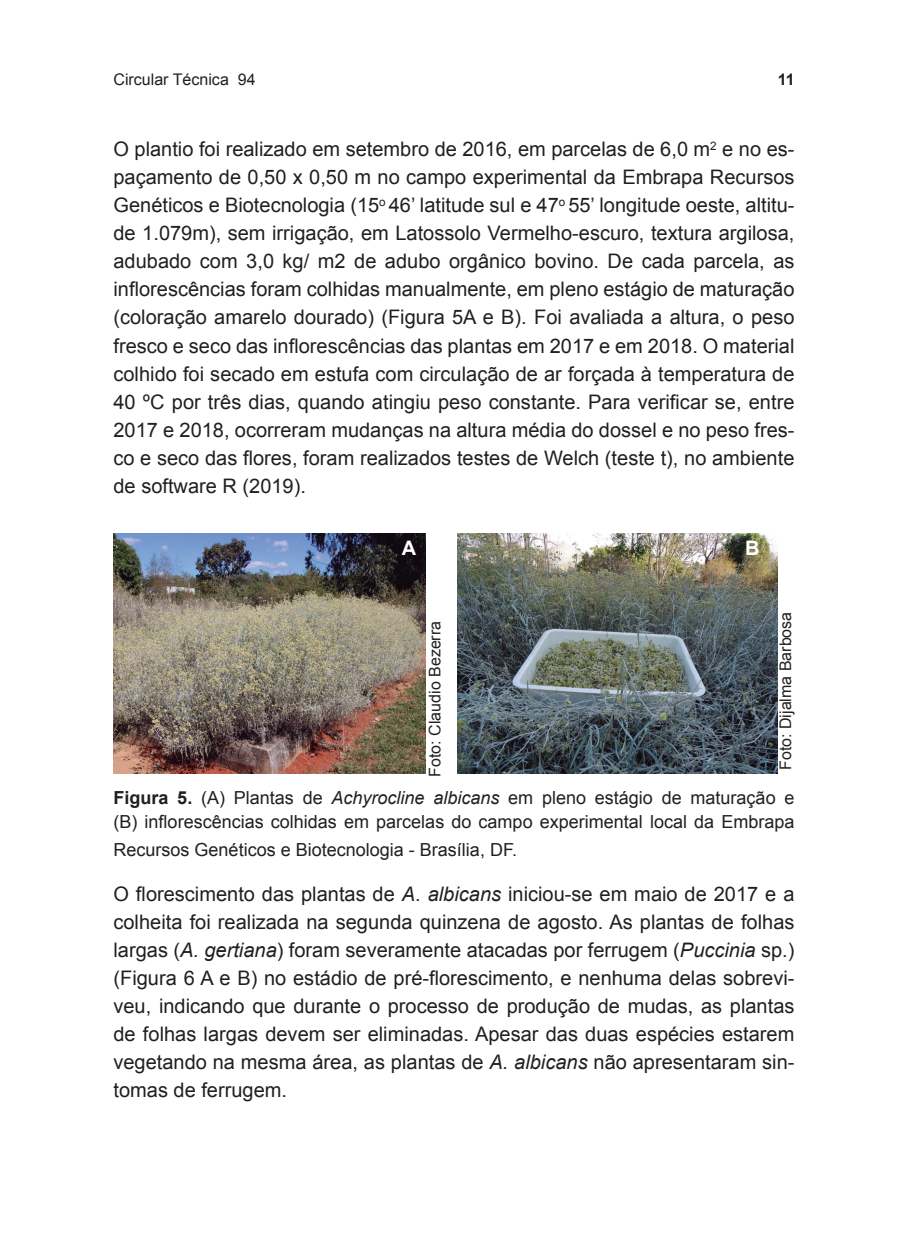
<style>
.page{position:relative;width:908px;height:1248px;background:#fff}
.page>*{position:absolute;margin:0;border:0;box-sizing:border-box;transform-origin:0 0}
.t1{font:20px/28px "Arial";color:#231f20;text-align:justify}
.t2{font:700 20px "Arial";color:#fff}
.t3{font:18px/24px "Arial";color:#231f20}
.t4{font:16px "Arial";color:#231f20}
.t5{font:700 16px "Arial";color:#231f20}
.s1{font-weight:700}
.s2{font-style:italic}
</style>
<div class="page">
<img style="left:114px;top:533px;width:311px;height:240px">
<img style="left:457px;top:533px;width:320px;height:240px">
<p class="t4" style="left:113px;top:69px;width:143px">Circular Técnica 94</p>
<p class="t5" style="left:777px;top:69px;width:18px">11</p>
<p class="t1" style="left:113px;top:135px;width:682px">O plantio foi realizado em setembro de 2016, em parcelas de 6,0 m<sup>2</sup> e no es&shy;paçamento de 0,50 x 0,50 m no campo experimental da Embrapa Recursos Genéticos e Biotecnologia (15<sup>o</sup> 46’ latitude sul e 47<sup>o</sup> 55’ longitude oeste, altitu&shy;de 1.079m), sem irrigação, em Latossolo Vermelho-escuro, textura argilosa, adubado com 3,0 kg/ m2 de adubo orgânico bovino. De cada parcela, as inflorescências foram colhidas manualmente, em pleno estágio de maturação (coloração amarelo dourado) (Figura 5A e B). Foi avaliada a altura, o peso fresco e seco das inflorescências das plantas em 2017 e em 2018. O material colhido foi secado em estufa com circulação de ar forçada à temperatura de 40 ºC por três dias, quando atingiu peso constante. Para verificar se, entre 2017 e 2018, ocorreram mudanças na altura média do dossel e no peso fres&shy;co e seco das flores, foram realizados testes de Welch (teste t), no ambiente de software R (2019).</p>
<p class="t2" style="left:401px;top:534px;width:16px">A</p>
<p class="t2" style="left:745px;top:534px;width:16px">B</p>
<p class="t4" style="left:424px;top:776px;width:157px;rotate:-90deg">Foto: Claudio Bezerra</p>
<p class="t4" style="left:774px;top:770px;width:160px;rotate:-90deg">Foto: Dijalma Barbosa</p>
<p class="t3" style="left:113px;top:785px;width:682px"><span class="s1">Figura 5.</span> (A) Plantas de <span class="s2">Achyrocline albicans</span> em pleno estágio de maturação e (B) inflorescências colhidas em parcelas do campo experimental local da Embrapa</p>
<p class="t3" style="left:113px;top:837px;width:405px">Recursos Genéticos e Biotecnologia - Brasília, DF.</p>
<p class="t1" style="left:113px;top:880px;width:682px">O florescimento das plantas de <span class="s2">A</span>. <span class="s2">albicans</span> iniciou-se em maio de 2017 e a colheita foi realizada na segunda quinzena de agosto. As plantas de folhas largas (<span class="s2">A. gertiana</span>) foram severamente atacadas por ferrugem (<span class="s2">Puccinia</span> sp.) (Figura 6 A e B) no estádio de pré-florescimento, e nenhuma delas sobrevi&shy;veu, indicando que durante o processo de produção de mudas, as plantas de folhas largas devem ser eliminadas. Apesar das duas espécies estarem vegetando na mesma área, as plantas de <span class="s2">A. albicans</span> não apresentaram sin&shy;tomas de ferrugem.</p>
</div>
